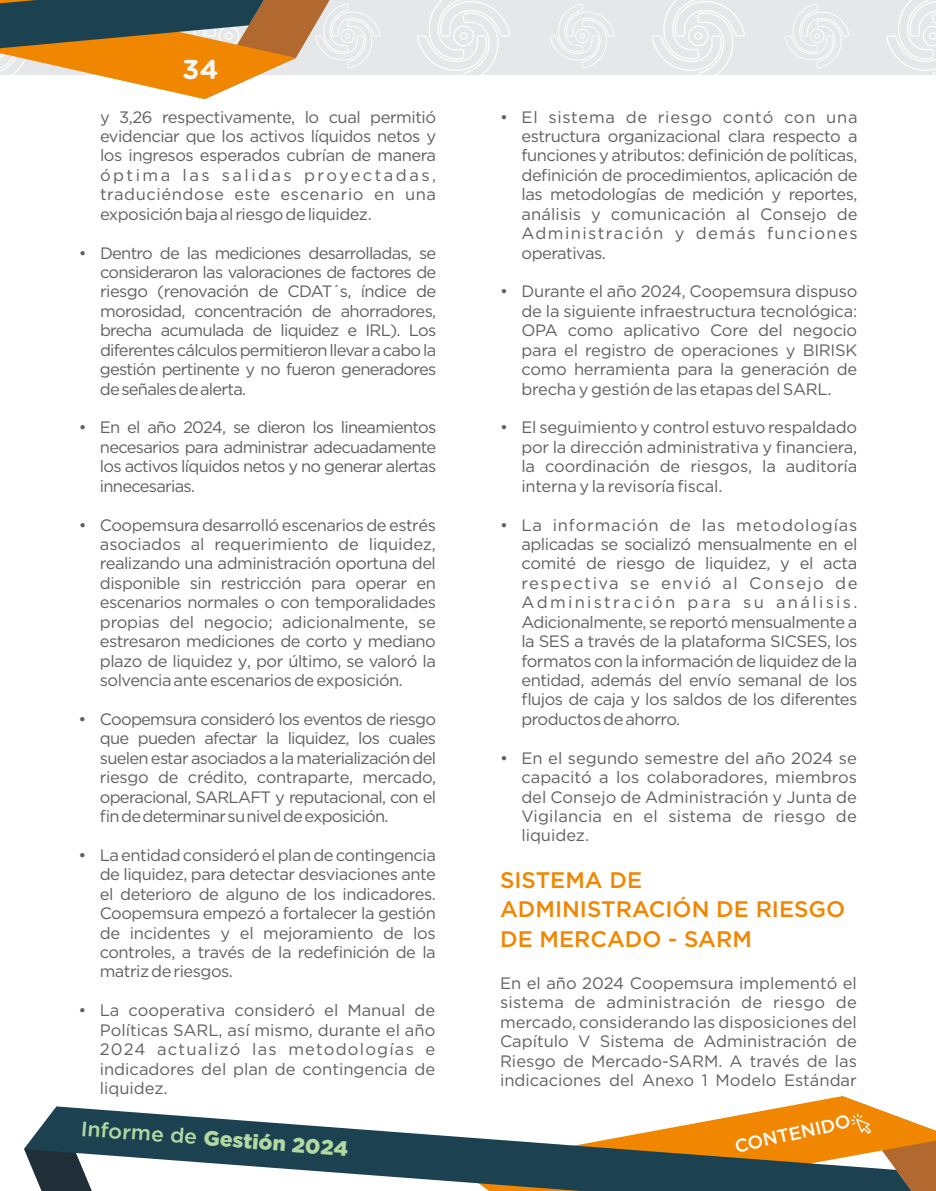
<style>
.page{position:relative;width:936px;height:1191px;background:#fff}
.page>*{position:absolute;margin:0;border:0;box-sizing:border-box;transform-origin:0 0}
.t1{font:700 27.3px "Gotham Rounded";color:#f2f8f0}
.t2{font:500 22.5px/29.7px "Gotham";color:#f18600}
.t3{font:900 20.7px "Gotham";color:#b3d9a2}
.t4{font:500 18.45px "Gotham";color:#fefefe}
.t5{font:16.5px/19.4px "Gotham";letter-spacing:-.03em;color:#606062;text-align:justify}
.s1{font-weight:500}
</style>
<div class="page">
<div style="left:0;top:0;width:935px;height:75px;background:#e6e7e8"></div>
<svg style="left:886px;top:0;width:49px;height:75px"></svg>
<svg style="left:785px;top:4px;width:64px;height:64px"></svg>
<svg style="left:652px;top:0;width:93px;height:75px"></svg>
<svg style="left:550px;top:4px;width:65px;height:65px"></svg>
<svg style="left:417px;top:0;width:93px;height:75px"></svg>
<svg style="left:789px;top:1096px;width:53px;height:10px"></svg>
<svg style="left:24px;top:1106px;width:818px;height:85px;fill:#204351"></svg>
<svg style="left:0;top:0;width:380px;height:100px"></svg>
<svg style="left:842px;top:1096px;width:93px;height:95px"></svg>
<h1 class="t1" style="left:182px;top:57px;width:38px">34</h1>
<p class="t5" style="left:100px;top:108px;width:337px">y 3,26 respectivamente, lo cual permitió evidenciar que los activos líquidos netos y los ingresos esperados cubrían de manera óptima las salidas proyectadas, traduciéndose este escenario en una exposición baja al riesgo de liquidez.</p>
<p class="t5" style="left:100px;top:244px;width:338px;text-indent:-21px">• Dentro de las mediciones desarrolladas, se consideraron las valoraciones de factores de riesgo (renovación de CDAT´s, índice de morosidad, concentración de ahorradores, brecha acumulada de liquidez e IRL). Los diferentes cálculos permitieron llevar a cabo la gestión pertinente y no fueron generadores de señales de alerta.</p>
<p class="t5" style="left:100px;top:419px;width:338px;text-indent:-21px">• En el año 2024, se dieron los lineamientos necesarios para administrar adecuadamente los activos líquidos netos y no generar alertas innecesarias.</p>
<p class="t5" style="left:100px;top:516px;width:337px;text-indent:-21px">• Coopemsura desarrolló escenarios de estrés asociados al requerimiento de liquidez, realizando una administración oportuna del disponible sin restricción para operar en escenarios normales o con temporalidades propias del negocio; adicionalmente, se estresaron mediciones de corto y mediano plazo de liquidez y, por último, se valoró la solvencia ante escenarios de exposición.</p>
<p class="t5" style="left:100px;top:710px;width:338px;text-indent:-21px">• Coopemsura consideró los eventos de riesgo que pueden afectar la liquidez, los cuales suelen estar asociados a la materialización del riesgo de crédito, contraparte, mercado, operacional, SARLAFT y reputacional, con el fin de determinar su nivel de exposición.</p>
<p class="t5" style="left:100px;top:846px;width:337px;text-indent:-21px">• La entidad consideró el plan de contingencia de liquidez, para detectar desviaciones ante el deterioro de alguno de los indicadores.<br>Coopemsura empezó a fortalecer la gestión de incidentes y el mejoramiento de los controles, a través de la redefinición de la matriz de riesgos.</p>
<p class="t5" style="left:100px;top:1001px;width:337px;text-indent:-21px">• La cooperativa consideró el Manual de Políticas SARL, así mismo, durante el año 2024 actualizó las metodologías e indicadores del plan de contingencia de liquidez.</p>
<p class="t5" style="left:521px;top:108px;width:337px;text-indent:-21px">• El sistema de riesgo contó con una estructura organizacional clara respecto a funciones y atributos: definición de políticas, definición de procedimientos, aplicación de las metodologías de medición y reportes, análisis y comunicación al Consejo de Administración y demás funciones operativas.</p>
<p class="t5" style="left:521px;top:283px;width:337px;text-indent:-21px">• Durante el año 2024, Coopemsura dispuso de la siguiente infraestructura tecnológica:<br>OPA como aplicativo Core del negocio para el registro de operaciones y BIRISK como herramienta para la generación de brecha y gestión de las etapas del SARL.</p>
<p class="t5" style="left:521px;top:419px;width:337px;text-indent:-21px">• El seguimiento y control estuvo respaldado por la dirección administrativa y financiera, la coordinación de riesgos, la auditoría interna y la revisoría fiscal.</p>
<p class="t5" style="left:521px;top:516px;width:337px;text-indent:-21px">• La información de las metodologías aplicadas se socializó mensualmente en el comité de riesgo de liquidez, y el acta respectiva se envió al Consejo de Administración para su análisis.<br>Adicionalmente, se reportó mensualmente a la SES a través de la plataforma SICSES, los formatos con la información de liquidez de la entidad, además del envío semanal de los flujos de caja y los saldos de los diferentes productos de ahorro.</p>
<p class="t5" style="left:521px;top:749px;width:337px;text-indent:-21px">• En el segundo semestre del año 2024 se capacitó a los colaboradores, miembros del Consejo de Administración y Junta de Vigilancia en el sistema de riesgo de liquidez.</p>
<h2 class="t2" style="left:500px;top:866px;width:347px">SISTEMA DE<br>ADMINISTRACIÓN DE RIESGO<br>DE MERCADO - SARM</h2>
<p class="t5" style="left:500px;top:974px;width:358px">En el año 2024 Coopemsura implementó el sistema de administración de riesgo de mercado, considerando las disposiciones del Capítulo V Sistema de Administración de Riesgo de Mercado-SARM. A través de las indicaciones del Anexo 1 Modelo Estándar</p>
<p class="t3" style="left:81px;top:1121px;width:270px;rotate:4deg"><span class="s1">Informe de</span> Gestión 2024</p>
<p class="t4" style="left:733px;top:1138px;width:120px;rotate:-13deg">CONTENIDO</p>
</div>
